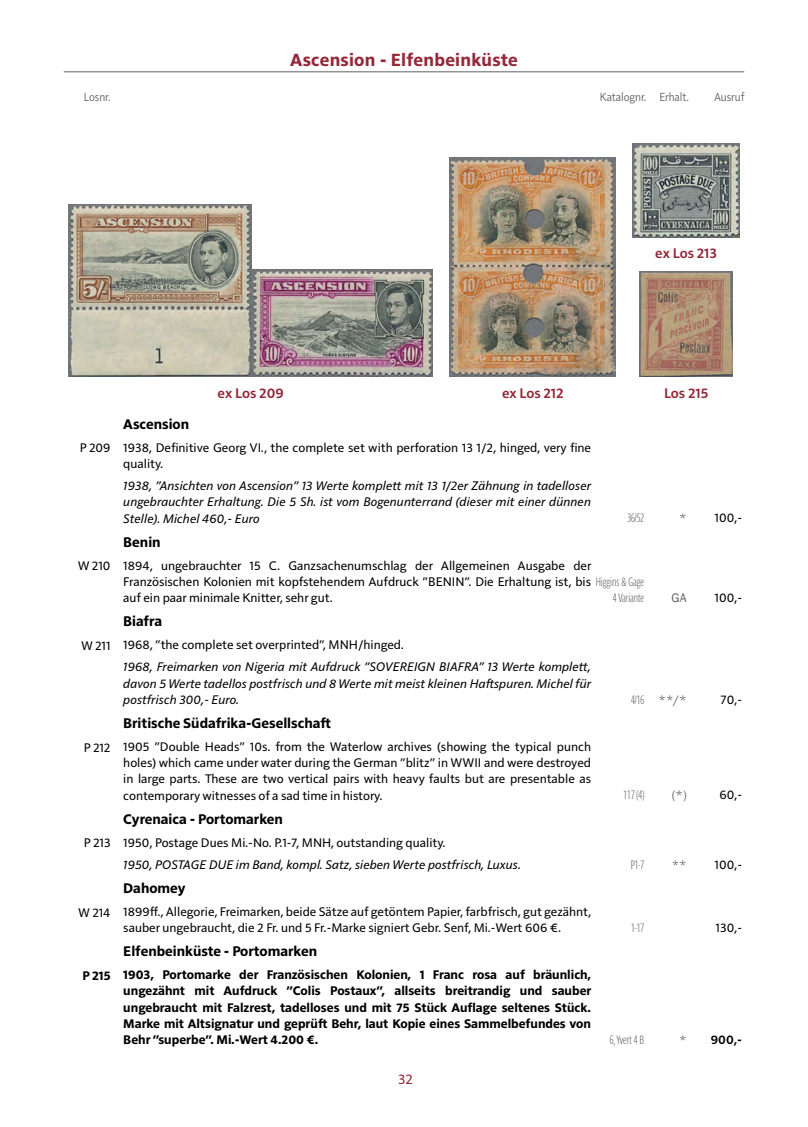
<style>
.page{position:relative;width:808px;height:1127px;background:#fff}
.page>*{position:absolute;margin:0;border:0;box-sizing:border-box;transform-origin:0 0}
.t1{font:700 18px "Solitaire MVB Pro";letter-spacing:.015em;color:#942738}
.t2{font:700 14.25px "Solitaire MVB Pro";color:#000}
.t3{font:600 14.25px "Solitaire MVB Pro";letter-spacing:-.005em;color:#942738}
.t4{font:14.25px "Solitaire MVB Pro";color:#942738}
.t5{font:12.75px/16.2px "Solitaire MVB Pro";color:#000}
.t6{font:italic 12.75px/16.2px "Solitaire MVB Pro";color:#000;text-align:justify}
.t7{font:700 12.75px/16.2px "Solitaire MVB Pro";color:#000;text-align:justify}
.t8{font:600 12.75px "Solitaire MVB Pro";color:#000}
.t9{font:700 12px "Parisine Std Comp Clair";color:#646363}
.t10{font:12px "Solitaire MVB Pro";letter-spacing:-.005em;color:#646363;scale:.9 1}
.s1{font-family:"Parisine Std Comp Clair";font-weight:700;font-size:12px;color:#646363}
</style>
<div class="page">
<hr style="left:64px;top:71px;width:680px;height:1px;background:#646363">
<img style="left:251px;top:270px;width:182px;height:107px">
<img style="left:69px;top:204px;width:182px;height:173px">
<img style="left:450px;top:157px;width:166px;height:220px">
<img style="left:633px;top:144px;width:106px;height:93px">
<img style="left:640px;top:271px;width:93px;height:106px">
<h1 class="t1" style="left:290px;top:48px;width:229px">Ascension - Elfenbeinküste</h1>
<p class="t10" style="left:84px;top:88px;width:31px">Losnr.</p>
<p class="t10" style="left:600px;top:88px;width:100px">Katalognr. Erhalt.</p>
<p class="t10" style="left:714px;top:88px;width:35px">Ausruf</p>
<p class="t3" style="left:655px;top:243px;width:63px">ex Los 213</p>
<p class="t3" style="left:218px;top:383px;width:68px">ex Los 209</p>
<p class="t3" style="left:502px;top:383px;width:63px">ex Los 212</p>
<p class="t2" style="left:123px;top:414px;width:67px">Ascension</p>
<p class="t5" style="left:123px;top:438px;width:469px;text-indent:-43px">P 209 1938, Definitive Georg VI., the complete set with perforation 13 1/2, hinged, very fine quality.</p>
<p class="t6" style="left:123px;top:477px;width:469px">1938, ”Ansichten von Ascension” 13 Werte komplett mit 13 1/2er Zähnung in tadelloser ungebrauchter Erhaltung. Die 5 Sh. ist vom Bogenunterrand (dieser mit einer dünnen Stelle). Michel 460,- Euro</p>
<p class="t3" style="left:664px;top:383px;width:46px">Los 215</p>
<p class="t9" style="left:627px;top:511px;width:18px">36/52</p>
<p class="t5" style="left:714px;top:509px;width:29px">100,-</p>
<p class="t2" style="left:123px;top:532px;width:39px">Benin</p>
<p class="t5" style="left:123px;top:556px;width:522px;text-indent:-45px">W 210 1894, ungebrauchter 15 C. Ganzsachenumschlag der Allgemeinen Ausgabe der<br>Französischen Kolonien mit kopfstehendem Aufdruck ”BENIN”. Die Erhaltung ist, bis <span class="s1">Higgins &amp; Gage </span>auf ein paar minimale Knitter, sehr gut.</p>
<p class="t9" style="left:613px;top:591px;width:33px">4 Variante</p>
<p class="t5" style="left:714px;top:589px;width:29px">100,-</p>
<p class="t2" style="left:123px;top:611px;width:40px">Biafra</p>
<p class="t5" style="left:81px;top:636px;width:324px">W 211 1968, ”the complete set overprinted”, MNH/hinged.</p>
<p class="t6" style="left:123px;top:658px;width:469px">1968, Freimarken von Nigeria mit Aufdruck ”SOVEREIGN BIAFRA” 13 Werte komplett, davon 5 Werte tadellos postfrisch und 8 Werte mit meist kleinen Haftspuren. Michel für postfrisch 300,- Euro.</p>
<p class="t2" style="left:123px;top:713px;width:209px">Britische Südafrika-Gesellschaft</p>
<p class="t5" style="left:123px;top:737px;width:469px;text-align:justify;text-indent:-39px">P 212 1905 ”Double Heads” 10s. from the Waterlow archives (showing the typical punch holes) which came under water during the German ”blitz” in WWII and were destroyed in large parts. These are two vertical pairs with heavy faults but are presentable as contemporary witnesses of a sad time in history.</p>
<p class="t9" style="left:631px;top:693px;width:15px">4/16</p>
<p class="t5" style="left:721px;top:690px;width:23px">70,-</p>
<p class="t9" style="left:623px;top:788px;width:22px">117 (4)</p>
<p class="t5" style="left:719px;top:786px;width:24px">60,-</p>
<p class="t2" style="left:123px;top:809px;width:161px">Cyrenaica - Portomarken</p>
<p class="t5" style="left:84px;top:833px;width:363px">P 213 1950, Postage Dues Mi.-No. P.1-7, MNH, outstanding quality.</p>
<p class="t6" style="left:123px;top:855px;width:399px">1950, POSTAGE DUE im Band, kompl. Satz, sieben Werte postfrisch, Luxus.</p>
<p class="t9" style="left:631px;top:858px;width:15px">P1-7</p>
<p class="t5" style="left:714px;top:855px;width:29px">100,-</p>
<p class="t2" style="left:123px;top:878px;width:64px">Dahomey</p>
<p class="t5" style="left:123px;top:902px;width:469px;text-indent:-45px">W 214 1899ff., Allegorie, Freimarken, beide Sätze auf getöntem Papier, farbfrisch, gut gezähnt, sauber ungebraucht, die 2 Fr. und 5 Fr.-Marke signiert Gebr. Senf, Mi.-Wert 606 €.</p>
<p class="t9" style="left:631px;top:921px;width:15px">1-17</p>
<p class="t5" style="left:716px;top:919px;width:28px">130,-</p>
<p class="t2" style="left:123px;top:941px;width:195px">Elfenbeinküste - Portomarken</p>
<p class="t7" style="left:123px;top:966px;width:470px;text-indent:-41px">P 215 1903, Portomarke der Französischen Kolonien, 1 Franc rosa auf bräunlich, ungezähnt mit Aufdruck ”Colis Postaux”, allseits breitrandig und sauber ungebraucht mit Falzrest, tadelloses und mit 75 Stück Auflage seltenes Stück.<br>Marke mit Altsignatur und geprüft Behr, laut Kopie eines Sammelbefundes von Behr ”superbe”. Mi.-Wert 4.200 €.</p>
<p class="t4" style="left:398px;top:1069px;width:16px">32</p>
<p class="t9" style="left:610px;top:1033px;width:36px">6, Yvert 4 B</p>
<p class="t8" style="left:711px;top:1031px;width:33px">900,-</p>
</div>
